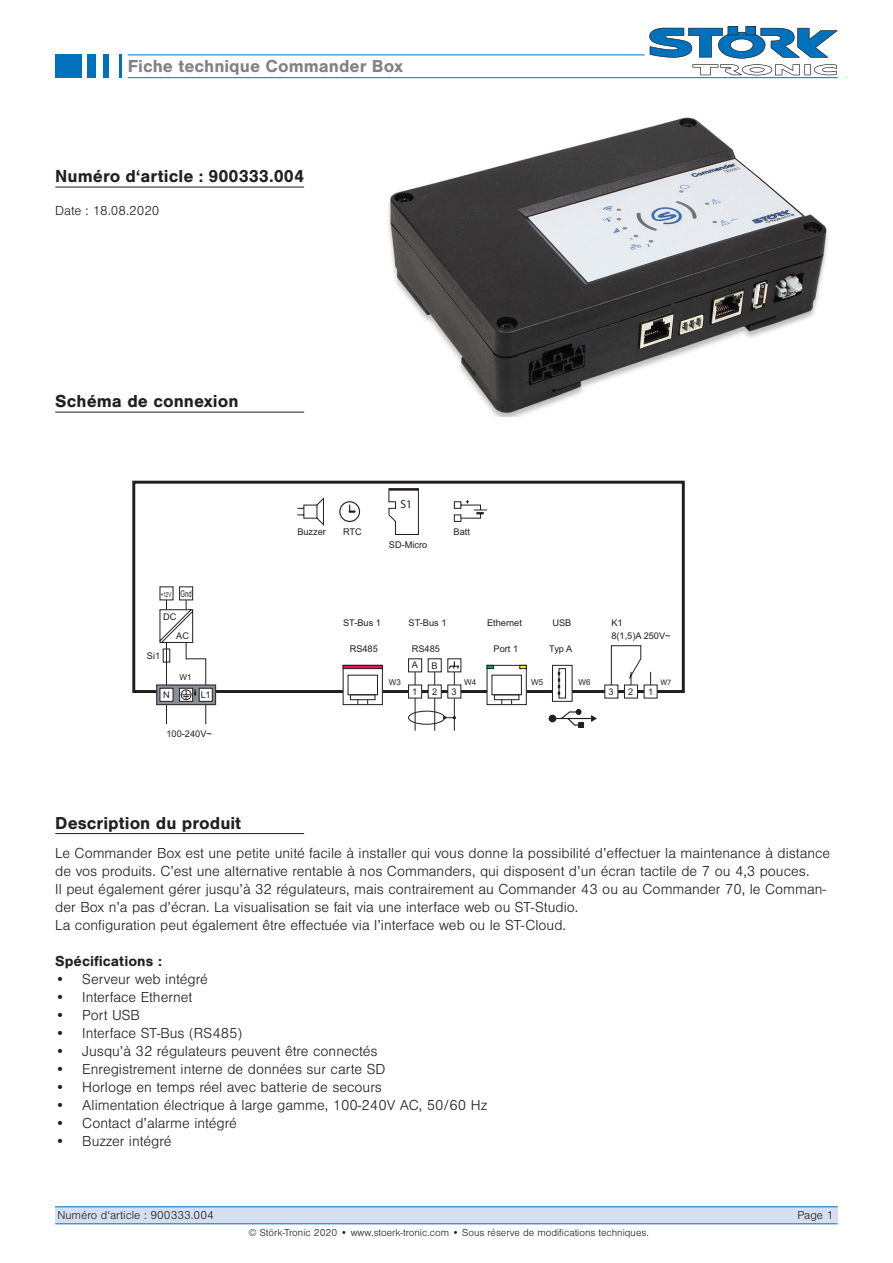
<style>
.page{position:relative;width:893px;height:1263px;background:#fff}
.page>*{position:absolute;margin:0;border:0;box-sizing:border-box;transform-origin:0 0}
.Überschrift{font:700 18px "Nimbus San";color:#231f20}
.t1{font:700 18px "Nimbus San";color:#808285}
.Produktbeschreibung{font:300 15px/18px "Nimbus San";color:#231f20}
.Produktbeschreibung-2{font:700 15px "Nimbus San";color:#231f20}
.t2{font:300 13.5px "Nimbus San";color:#231f20}
.t3{font:300 12px "Nimbus San";color:#231f20}
.t4{font:11.55px "Myriad Pro";color:#231f20}
.t5{font:300 10.5px "Nimbus San";color:#231f20}
.t6{font:9.3px/19.6px "Arial";color:#231f20}
.t7{font:8.1px "Arial";color:#231f20}
.t8{font:8.1px "Myriad Pro";color:#231f20}
.t9{font:6.9px "Arial";color:#231f20;scale:.64 1}
.s1{font-size:9.3px}
</style>
<div class="page">
<div style="left:55px;top:1207px;width:783px;height:17px;background:#d4e0f1"></div>
<svg style="left:649px;top:26px;width:189px;height:49px"></svg>
<hr style="left:128px;top:77px;width:710px;height:1px;background:#0072bc">
<hr style="left:128px;top:55px;width:517px;height:1px;background:#0072bc">
<hr style="left:55px;top:1223px;width:783px;height:1px;background:#0072bc">
<hr style="left:55px;top:1206px;width:783px;height:1px;background:#0072bc">
<div style="left:55px;top:55px;width:27px;height:23px;background:#0072bc"></div>
<div style="left:87px;top:55px;width:8px;height:23px;background:#0072bc"></div>
<div style="left:103px;top:55px;width:6px;height:23px;background:#0072bc"></div>
<hr style="left:120px;top:55px;width:2px;height:23px;background:#0072bc">
<div style="left:132px;top:481px;width:553px;height:212px;border:3px solid #231f20"></div>
<svg style="left:552px;top:664px;width:21px;height:38px"></svg>
<svg style="left:548px;top:709px;width:49px;height:19px"></svg>
<svg style="left:342px;top:664px;width:41px;height:41px"></svg>
<div style="left:350px;top:694px;width:25px;height:6px;border:1px solid #231f20"></div>
<svg style="left:343px;top:665px;width:40px;height:4px"></svg>
<svg style="left:388px;top:488px;width:31px;height:47px"></svg>
<hr style="left:389px;top:488px;width:29px;height:3px;background:#231f20">
<svg style="left:486px;top:664px;width:41px;height:41px"></svg>
<svg style="left:166px;top:705px;width:1px;height:19px"></svg>
<svg style="left:205px;top:705px;width:1px;height:19px"></svg>
<svg style="left:297px;top:497px;width:27px;height:29px"></svg>
<svg style="left:453px;top:500px;width:34px;height:22px"></svg>
<div style="left:179px;top:586px;width:14px;height:14px;background:#fff;border:1px solid #231f20"></div>
<div style="left:339px;top:501px;width:21px;height:21px;border:1px solid #231f20;border-radius:50%"></div>
<svg style="left:349px;top:505px;width:6px;height:8px"></svg>
<div style="left:408px;top:684px;width:14px;height:14px;background:#fff;border:1px solid #231f20"></div>
<div style="left:428px;top:684px;width:14px;height:14px;background:#fff;border:1px solid #231f20"></div>
<svg style="left:447px;top:684px;width:14px;height:14px"></svg>
<div style="left:408px;top:658px;width:14px;height:14px;background:#fff;border:1px solid #231f20"></div>
<div style="left:428px;top:658px;width:14px;height:14px;background:#fff;border:1px solid #231f20"></div>
<svg style="left:434px;top:672px;width:1px;height:13px"></svg>
<svg style="left:415px;top:672px;width:1px;height:13px"></svg>
<svg style="left:447px;top:658px;width:14px;height:14px"></svg>
<svg style="left:448px;top:660px;width:12px;height:25px"></svg>
<hr style="left:415px;top:698px;width:1px;height:33px;background:#231f20">
<hr style="left:434px;top:698px;width:1px;height:33px;background:#231f20">
<hr style="left:454px;top:698px;width:1px;height:33px;background:#231f20">
<svg style="left:445px;top:716px;width:11px;height:3px"></svg>
<div style="left:408px;top:711px;width:37px;height:14px;border:1px solid #231f20;border-radius:50%"></div>
<div style="left:156px;top:684px;width:60px;height:21px;background:#888f95;border:1px solid #323436"></div>
<div style="left:160px;top:688px;width:13px;height:14px;background:#fff;border:1px solid #231f20"></div>
<div style="left:199px;top:688px;width:14px;height:14px;background:#fff;border:1px solid #231f20"></div>
<svg style="left:179px;top:699px;width:14px;height:3px"></svg>
<div style="left:181px;top:690px;width:10px;height:10px;border:1px solid #231f20;border-radius:50%"></div>
<svg style="left:159px;top:599px;width:48px;height:100px"></svg>
<div style="left:624px;top:684px;width:14px;height:14px;background:#fff;border:1px solid #231f20"></div>
<svg style="left:644px;top:684px;width:14px;height:14px"></svg>
<svg style="left:610px;top:645px;width:32px;height:41px"></svg>
<svg style="left:604px;top:684px;width:14px;height:14px"></svg>
<svg style="left:650px;top:672px;width:1px;height:13px"></svg>
<hr style="left:55px;top:187px;width:249px;height:1px;background:#231f20">
<hr style="left:55px;top:833px;width:249px;height:1px;background:#231f20">
<hr style="left:55px;top:412px;width:249px;height:1px;background:#231f20">
<img style="left:388px;top:117px;width:440px;height:300px">
<p class="t1" style="left:128px;top:56px;width:277px">Fiche technique Commander Box</p>
<p class="Überschrift" style="left:55px;top:166px;width:250px">Numéro d‘article : 900333.004</p>
<p class="t2" style="left:55px;top:203px;width:106px">Date : 18.08.2020</p>
<p class="Überschrift" style="left:55px;top:391px;width:185px">Schéma de connexion</p>
<p class="t9" style="left:161px;top:589px;width:50px">+12V <span class="s1">Gnd</span></p>
<p class="t6" style="left:176px;top:606px;width:14px;text-indent:-13px">DC<br>AC</p>
<p class="t6" style="left:147px;top:646px;width:15px">Si1</p>
<p class="t7" style="left:180px;top:672px;width:14px">W1</p>
<p class="t6" style="left:163px;top:685px;width:8px">N</p>
<p class="t6" style="left:201px;top:685px;width:11px">L1</p>
<p class="t6" style="left:166px;top:724px;width:47px">100-240V~</p>
<p class="Überschrift" style="left:55px;top:813px;width:187px">Description du produit</p>
<p class="t6" style="left:297px;top:521px;width:30px">Buzzer</p>
<p class="t6" style="left:343px;top:521px;width:20px">RTC</p>
<p class="t4" style="left:400px;top:497px;width:13px">S1</p>
<p class="t6" style="left:389px;top:534px;width:40px">SD-Micro</p>
<p class="t6" style="left:453px;top:521px;width:18px">Batt</p>
<p class="t6" style="left:552px;top:613px;width:20px">USB</p>
<p class="t6" style="left:409px;top:613px;width:39px">ST-Bus 1</p>
<p class="t6" style="left:412px;top:655px;width:8px">A</p>
<p class="t6" style="left:431px;top:655px;width:8px">B</p>
<p class="t6" style="left:343px;top:613px;width:39px">ST-Bus 1</p>
<p class="t6" style="left:611px;top:616px;width:61px;line-height:13px">K1<br>8(1,5)A 250V~</p>
<p class="t6" style="left:487px;top:613px;width:36px">Ethernet</p>
<p class="t6" style="left:350px;top:639px;width:30px">RS485</p>
<p class="t6" style="left:494px;top:639px;width:26px">Port 1</p>
<p class="t6" style="left:412px;top:639px;width:30px">RS485</p>
<p class="t6" style="left:549px;top:639px;width:25px">Typ A</p>
<p class="t7" style="left:389px;top:676px;width:14px">W3</p>
<p class="t6" style="left:412px;top:681px;width:7px">1</p>
<p class="t6" style="left:432px;top:681px;width:7px">2</p>
<p class="t6" style="left:451px;top:681px;width:7px">3</p>
<p class="t7" style="left:464px;top:676px;width:14px">W4</p>
<p class="t7" style="left:531px;top:676px;width:14px">W5</p>
<p class="t7" style="left:579px;top:676px;width:14px">W6</p>
<p class="t6" style="left:608px;top:681px;width:7px">3</p>
<p class="t6" style="left:628px;top:681px;width:7px">2</p>
<p class="t6" style="left:648px;top:681px;width:7px">1</p>
<p class="t8" style="left:660px;top:677px;width:12px">W7</p>
<p class="Produktbeschreibung" style="left:55px;top:845px;width:776px">Le Commander Box est une petite unité facile à installer qui vous donne la possibilité d’effectuer la maintenance à distance de vos produits. C’est une alternative rentable à nos Commanders, qui disposent d’un écran tactile de 7 ou 4,3 pouces.</p>
<p class="Produktbeschreibung" style="left:55px;top:881px;width:772px">Il peut également gérer jusqu’à 32 régulateurs, mais contrairement au Commander 43 ou au Commander 70, le Comman&shy;der Box n’a pas d’écran. La visualisation se fait via une interface web ou ST-Studio.</p>
<p class="Produktbeschreibung" style="left:55px;top:917px;width:512px">La configuration peut également être effectuée via l’interface web ou le ST-Cloud.</p>
<p class="Produktbeschreibung-2" style="left:55px;top:953px;width:108px">Spécifications :</p>
<p class="Produktbeschreibung" style="left:55px;top:971px;width:154px">• Serveur web intégré</p>
<p class="Produktbeschreibung" style="left:55px;top:989px;width:138px">• Interface Ethernet</p>
<p class="Produktbeschreibung" style="left:55px;top:1007px;width:86px">• Port USB</p>
<p class="Produktbeschreibung" style="left:55px;top:1025px;width:188px">• Interface ST-Bus (RS485)</p>
<p class="Produktbeschreibung" style="left:55px;top:1043px;width:324px">• Jusqu’à 32 régulateurs peuvent être connectés</p>
<p class="Produktbeschreibung" style="left:55px;top:1061px;width:332px">• Enregistrement interne de données sur carte SD</p>
<p class="Produktbeschreibung" style="left:55px;top:1079px;width:328px">• Horloge en temps réel avec batterie de secours</p>
<p class="Produktbeschreibung" style="left:55px;top:1097px;width:433px">• Alimentation électrique à large gamme, 100-240V AC, 50/60 Hz</p>
<p class="Produktbeschreibung" style="left:55px;top:1115px;width:183px">• Contact d’alarme intégré</p>
<p class="Produktbeschreibung" style="left:55px;top:1133px;width:118px">• Buzzer intégré</p>
<p class="t3" style="left:57px;top:1209px;width:158px">Numéro d‘article : 900333.004</p>
<p class="t3" style="left:797px;top:1209px;width:37px">Page 1</p>
<p class="t5" style="left:248px;top:1227px;width:402px">© Störk-Tronic 2020 • www.stoerk-tronic.com • Sous réserve de modifications techniques.</p>
</div>
